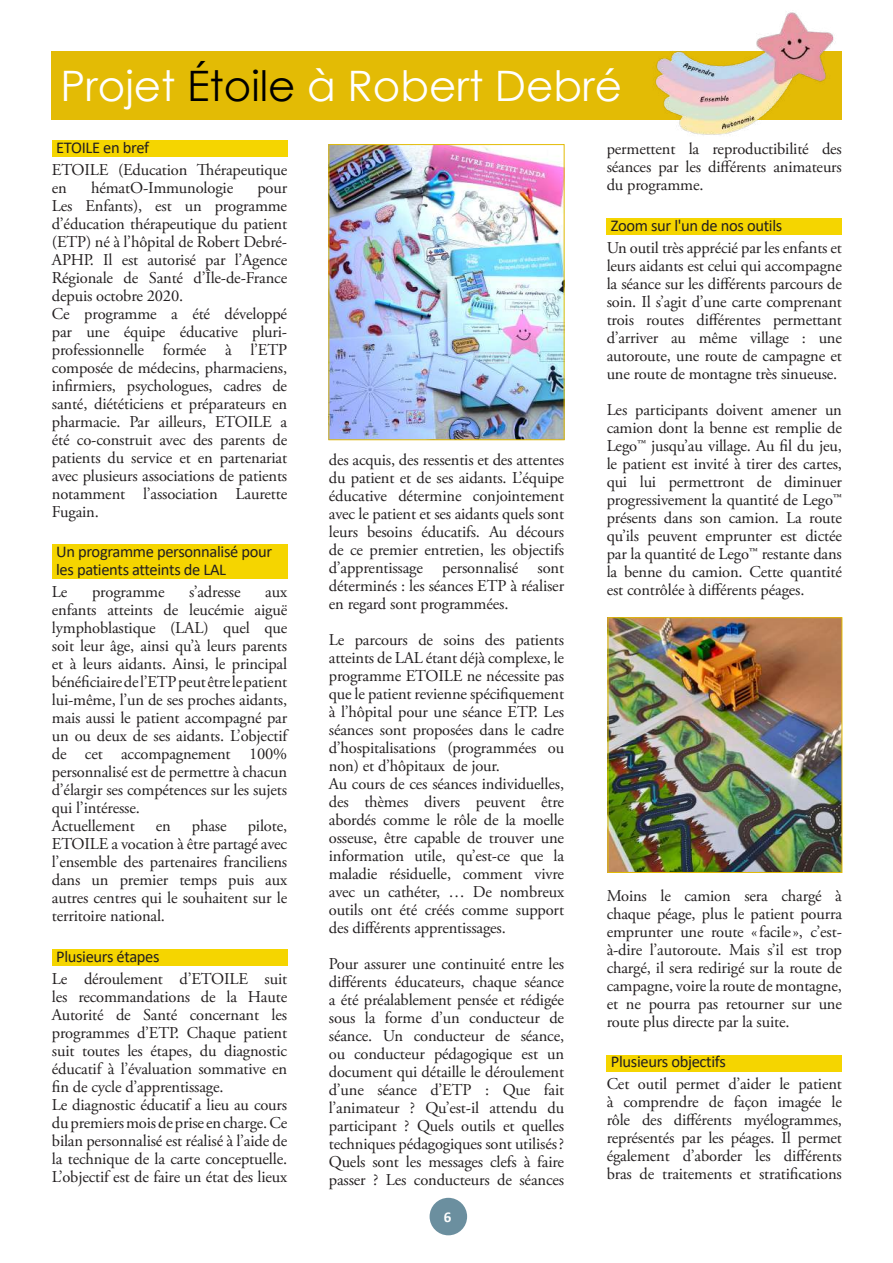
<style>
.page{position:relative;width:893px;height:1263px;background:#fff}
.page>*{position:absolute;margin:0;border:0;box-sizing:border-box;transform-origin:0 0}
.t1{font:42px "Century Gothic";color:#fff}
.t2{font:16.5px/18px "Adobe Garamond Pro";letter-spacing:-.01em;color:#231f20;text-align:justify}
.t3{font:16.5px/18px "Calibri";letter-spacing:-.02em;color:#231f20}
.t4{font:700 15px "Calibri";color:#fff}
.s1{color:#000}
</style>
<div class="page">
<div style="left:430px;top:1198px;width:37px;height:37px;background:#6b8f9f;border-radius:50%"></div>
<div style="left:52px;top:140px;width:235px;height:17px;background:#f5d500"></div>
<div style="left:52px;top:545px;width:235px;height:34px;background:#f5d500"></div>
<div style="left:52px;top:949px;width:235px;height:17px;background:#f5d500"></div>
<div style="left:607px;top:218px;width:235px;height:17px;background:#f5d500"></div>
<div style="left:607px;top:1055px;width:235px;height:16px;background:#f5d500"></div>
<div style="left:52px;top:51px;width:790px;height:68px;background:#e3bb05"></div>
<img style="left:610px;top:619px;width:230px;height:252px">
<div style="left:608px;top:617px;width:234px;height:256px;border:1px solid #e3bb05"></div>
<img style="left:635px;top:12px;width:207px;height:123px">
<img style="left:331px;top:146px;width:231px;height:292px">
<div style="left:329px;top:144px;width:235px;height:296px;border:1px solid #e3bb05"></div>
<h1 class="t1" style="left:60px;top:56px;width:563px">Projet <span class="s1">Étoile</span> à Robert Debré</h1>
<p class="t3" style="left:56px;top:138px;width:95px">ETOILE en bref</p>
<p class="t2" style="left:52px;top:161px;width:237px">ETOILE (Education Thérapeutique en</p>
<p class="t2" style="left:91px;top:179px;width:144px">hématO-Immunologie</p>
<p class="t2" style="left:52px;top:179px;width:237px;text-align:left;text-indent:205px">pour<br>Les Enfants), est un programme d’éducation thérapeutique du patient (ETP) né à l’hôpital de Robert Debré-<br>APHP. Il est autorisé par l’Agence<br>Régionale de Santé d’Île-de-France depuis octobre 2020.<br>Ce programme a été développé par une équipe éducative pluri&shy;professionnelle formée à l’ETP composée de médecins, pharmaciens, infirmiers, psychologues, cadres de santé, diététiciens et préparateurs en pharmacie. Par ailleurs, ETOILE a été co-construit avec des parents de patients du service et en partenariat avec plusieurs associations de patients notamment l’association Laurette<br>Fugain.</p>
<p class="t3" style="left:56px;top:542px;width:218px">Un programme personnalisé pour les patients atteints de LAL</p>
<p class="t2" style="left:52px;top:584px;width:17px">Le</p>
<p class="t2" style="left:92px;top:584px;width:74px">programme</p>
<p class="t2" style="left:189px;top:584px;width:53px">s’adresse</p>
<p class="t2" style="left:52px;top:584px;width:237px;text-align:left;text-indent:213px">aux enfants atteints de leucémie aiguë lymphoblastique (LAL) quel que soit leur âge, ainsi qu’à leurs parents et à leurs aidants. Ainsi, le principal bénéficiaire de l’ETP peut être le patient lui-même, l’un de ses proches aidants, mais aussi le patient accompagné par un ou deux de ses aidants. L’objectif de cet accompagnement 100% personnalisé est de permettre à chacun d’élargir ses compétences sur les sujets qui l’intéresse.<br>Actuellement</p>
<p class="t2" style="left:52px;top:818px;width:237px;text-indent:196px">pilote, ETOILE a vocation à être partagé avec l’ensemble des partenaires franciliens dans un premier temps puis aux autres centres qui le souhaitent sur le territoire national.</p>
<p class="t3" style="left:56px;top:947px;width:105px">Plusieurs étapes</p>
<p class="t2" style="left:52px;top:970px;width:237px;text-align:left">Le déroulement d’ETOILE suit les recommandations de la Haute Autorité de Santé concernant les programmes d’ETP. Chaque patient suit toutes les étapes, du diagnostic éducatif à l’évaluation sommative en fin de cycle d’apprentissage.<br>Le diagnostic éducatif a lieu au cours du premiers mois de prise en charge. Ce bilan personnalisé est réalisé à l’aide de la technique de la carte conceptuelle.<br>L’objectif est de faire un état des lieux</p>
<p class="t2" style="left:156px;top:818px;width:17px">en</p>
<p class="t2" style="left:192px;top:818px;width:36px">phase</p>
<p class="t2" style="left:329px;top:451px;width:237px">des acquis, des ressentis et des attentes du patient et de ses aidants. L’équipe éducative détermine conjointement avec le patient et ses aidants quels sont leurs besoins éducatifs. Au décours de ce premier entretien, les objectifs d’apprentissage personnalisé sont déterminés : les séances ETP à réaliser en regard sont programmées.</p>
<p class="t2" style="left:329px;top:631px;width:237px;text-align:left">Le parcours de soins des patients atteints de LAL étant déjà complexe, le programme ETOILE ne nécessite pas que le patient revienne spécifiquement à l’hôpital pour une séance ETP. Les séances sont proposées dans le cadre d’hospitalisations (programmées ou non) et d’hôpitaux de jour.<br>Au cours de ces séances individuelles, des thèmes divers peuvent être abordés comme le rôle de la moelle osseuse, être capable de trouver une information utile, qu’est-ce que la maladie résiduelle, comment vivre avec un cathéter, … De nombreux outils ont été créés comme support des différents apprentissages.</p>
<p class="t2" style="left:329px;top:955px;width:237px">Pour assurer une continuité entre les différents éducateurs, chaque séance a été préalablement pensée et rédigée sous la forme d’un conducteur de séance. Un conducteur de séance, ou conducteur pédagogique est un document qui détaille le déroulement d’une séance d’ETP : Que fait l’animateur ? Qu’est-il attendu du participant ? Quels outils et quelles techniques pédagogiques sont utilisés?<br>Quels sont les messages clefs à faire passer ? Les conducteurs de séances</p>
<p class="t4" style="left:444px;top:1206px;width:9px">6</p>
<p class="t2" style="left:607px;top:141px;width:237px">permettent la reproductibilité des séances par les différents animateurs du programme.</p>
<p class="t3" style="left:611px;top:216px;width:173px">Zoom sur l'un de nos outils</p>
<p class="t2" style="left:607px;top:239px;width:237px">Un outil très apprécié par les enfants et leurs aidants est celui qui accompagne la séance sur les différents parcours de soin. Il s’agit d’une carte comprenant trois routes différentes permettant d’arriver au même village : une autoroute, une route de campagne et une route de montagne très sinueuse.</p>
<p class="t2" style="left:607px;top:401px;width:237px">Les participants doivent amener un camion dont la benne est remplie de Lego™ jusqu’au village. Au fil du jeu, le patient est invité à tirer des cartes, qui lui permettront de diminuer progressivement la quantité de Lego™ présents dans son camion. La route qu’ils peuvent emprunter est dictée par la quantité de Lego™ restante dans la benne du camion. Cette quantité est contrôlée à différents péages.</p>
<p class="t2" style="left:607px;top:887px;width:237px">Moins le camion sera chargé à chaque péage, plus le patient pourra emprunter une route «facile», c’est&shy;à-dire l’autoroute. Mais s’il est trop chargé, il sera redirigé sur la route de campagne, voire la route de montagne, et ne pourra pas retourner sur une route plus directe par la suite.</p>
<p class="t3" style="left:611px;top:1052px;width:116px">Plusieurs objectifs</p>
<p class="t2" style="left:607px;top:1076px;width:237px">Cet outil permet d’aider le patient à comprendre de façon imagée le rôle des différents myélogrammes, représentés par les péages. Il permet également d’aborder les différents bras de traitements et stratifications</p>
</div>
